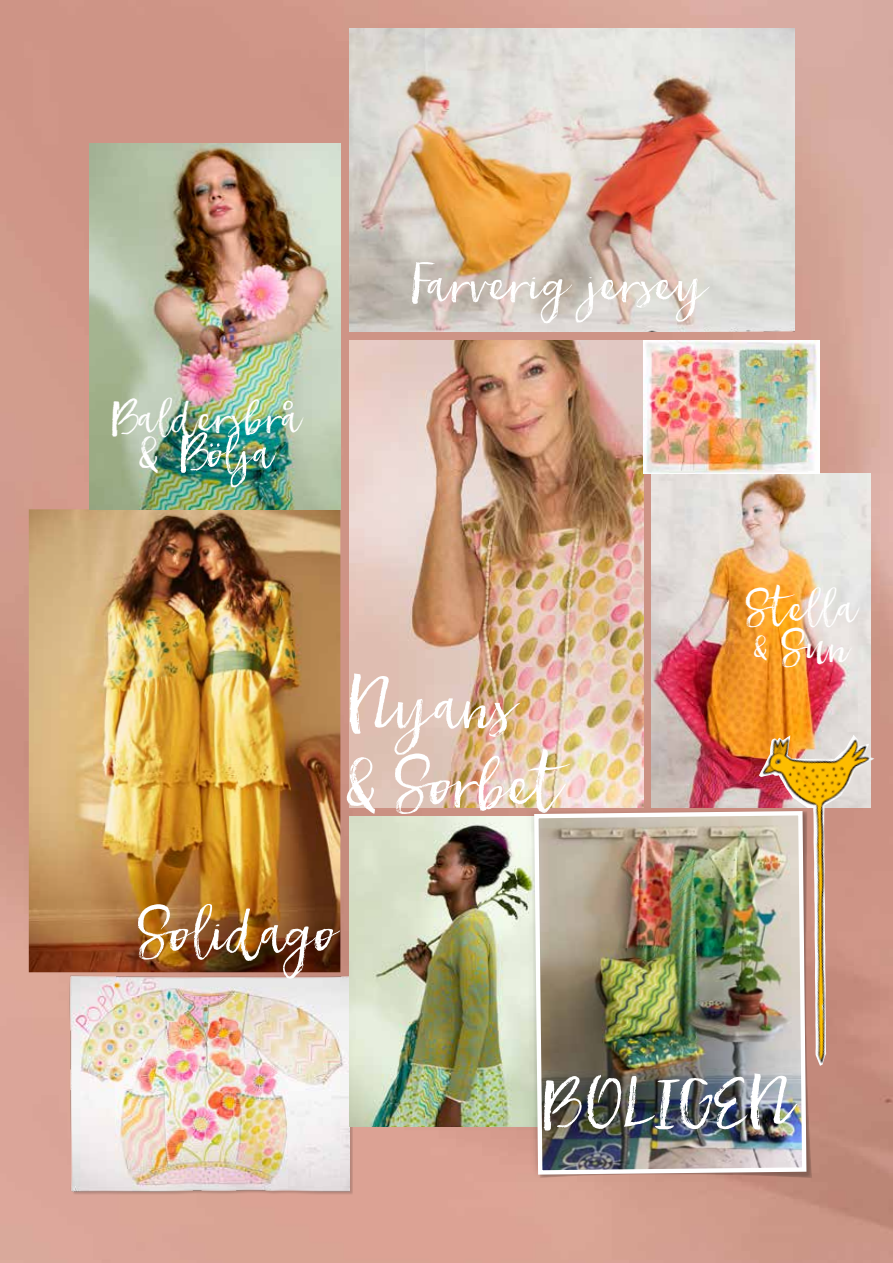
<style>
.page{position:relative;width:893px;height:1263px;background:#fff}
.page>*{position:absolute;margin:0;border:0;box-sizing:border-box;transform-origin:0 0}
.t1{font:73.8px/77.8px "Halfback";color:#fff}
.t2{font:68.7px "Halfback";color:#fff}
.t3{font:67.5px "Halfback";color:#fff}
.t4{font:57px "Halfback";letter-spacing:.02em;color:#fff}
.t5{font:51.15px "Halfback";letter-spacing:.025em;color:#fff}
.t6{font:48.45px/39.9px "Halfback";letter-spacing:.03em;color:#fff}
.t7{font:48.15px "Halfback";letter-spacing:.025em;color:#fff}
.s1{font-size:48.15px}
.s2{font-size:33px}
</style>
<div class="page">
<img style="left:0;top:0;width:893px;height:1263px">
<img style="left:349px;top:29px;width:445px;height:302px">
<img style="left:64px;top:970px;width:286px;height:226px">
<img style="left:349px;top:816px;width:174px;height:310px">
<img style="left:652px;top:474px;width:218px;height:329px">
<img style="left:29px;top:509px;width:311px;height:463px">
<img style="left:349px;top:340px;width:294px;height:467px">
<img style="left:643px;top:340px;width:176px;height:133px">
<img style="left:759px;top:735px;width:115px;height:331px">
<img style="left:89px;top:144px;width:251px;height:365px">
<div style="left:523px;top:803px;width:286px;height:372px;background:#000;opacity:.15"></div>
<img style="left:532px;top:809px;width:277px;height:368px">
<p class="t7" style="left:112px;top:384px;width:195px">Baldersbrå</p>
<p class="t5" style="left:140px;top:417px;width:140px"><span class="s1">&amp;</span> Bölja</p>
<p class="t4" style="left:412px;top:244px;width:302px">Farverig jersey</p>
<p class="t1" style="left:347px;top:659px;width:224px">Nyans &amp; Sorbet</p>
<p class="t3" style="left:138px;top:885px;width:208px">Solidago</p>
<p class="t6" style="left:746px;top:583px;width:117px">Stella <span class="s2">&amp;</span> Sun</p>
<p class="t2" style="left:544px;top:1056px;width:252px">BOLIGEN</p>
</div>
